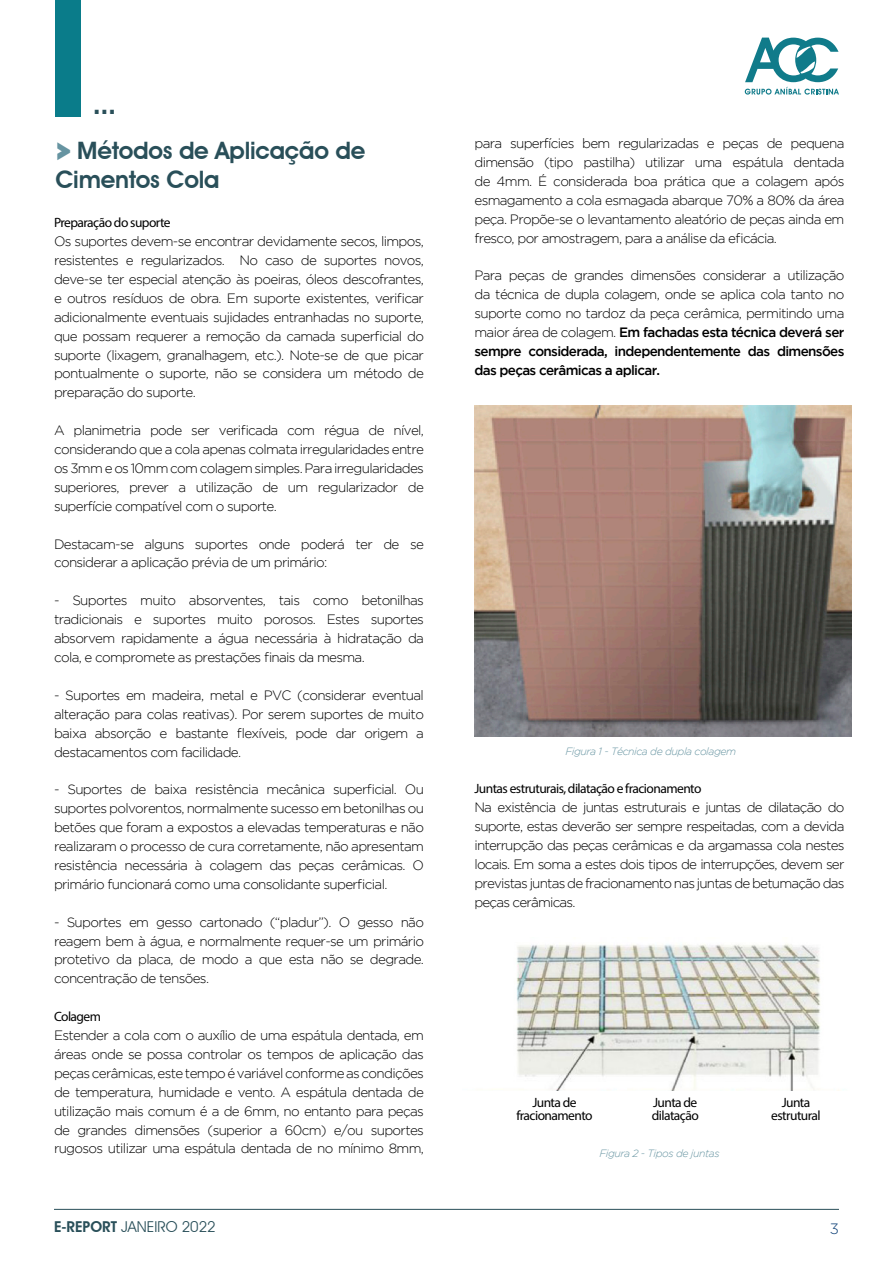
<style>
.page{position:relative;width:893px;height:1263px;background:#fff}
.page>*{position:absolute;margin:0;border:0;box-sizing:border-box;transform-origin:0 0}
.t1{font:600 30px "Avant Garde IT Cby BT";color:#294f59}
.t2{font:600 24px/28.8px "Avant Garde IT Cby BT";letter-spacing:-.01em;color:#294f59}
.t3{font:15px "Avant Garde IT Cby BT";color:#294f59}
.t4{font:300 15px "Gotham";color:#0b3e75}
.t5{font:300 13.5px/18.9px "Gotham";letter-spacing:-.05em;color:#000;text-align:justify}
.t6{font:13.5px "Myriad Pro";letter-spacing:-.04em;color:#000}
.t7{font:italic 300 10.5px "Gotham";letter-spacing:-.04em;color:#6694a1}
.s1{font-family:"Raleway";font-weight:900;font-size:30px;color:#6694a1}
.s2{font-weight:500}
.s3{font-weight:600}
</style>
<div class="page">
<hr style="left:54px;top:1209px;width:785px;height:1px;background:#294f59">
<div style="left:56px;top:0;width:25px;height:117px;background:#0a7c8a"></div>
<svg style="left:745px;top:38px;width:94px;height:57px"></svg>
<img style="left:474px;top:405px;width:377px;height:332px">
<img style="left:517px;top:944px;width:327px;height:147px">
<p class="t1" style="left:93px;top:86px;width:25px">...</p>
<p class="t2" style="left:56px;top:136px;width:311px"><span class="s1">&gt;</span> Métodos de Aplicação de<br>Cimentos Cola</p>
<p class="t6" style="left:54px;top:214px;width:118px">Preparação do suporte</p>
<p class="t5" style="left:54px;top:232px;width:371px">Os suportes devem-se encontrar devidamente secos, limpos, resistentes e regularizados. No caso de suportes novos, deve-se ter especial atenção às poeiras, óleos descofrantes, e outros resíduos de obra. Em suporte existentes, verificar adicionalmente eventuais sujidades entranhadas no suporte, que possam requerer a remoção da camada superficial do suporte (lixagem, granalhagem, etc.). Note-se de que picar pontualmente o suporte, não se considera um método de preparação do suporte.</p>
<p class="t5" style="left:54px;top:421px;width:371px">A planimetria pode ser verificada com régua de nível, considerando que a cola apenas colmata irregularidades entre os 3mm e os 10mm com colagem simples. Para irregularidades superiores, prever a utilização de um regularizador de superfície compatível com o suporte.</p>
<p class="t5" style="left:54px;top:534px;width:371px">Destacam-se alguns suportes onde poderá ter de se considerar a aplicação prévia de um primário:</p>
<p class="t5" style="left:54px;top:591px;width:371px">- Suportes muito absorventes, tais como betonilhas tradicionais e suportes muito porosos. Estes suportes absorvem rapidamente a água necessária à hidratação da cola, e compromete as prestações finais da mesma.</p>
<p class="t5" style="left:54px;top:685px;width:371px">- Suportes em madeira, metal e PVC (considerar eventual alteração para colas reativas). Por serem suportes de muito baixa absorção e bastante flexíveis, pode dar origem a destacamentos com facilidade.</p>
<p class="t5" style="left:54px;top:780px;width:371px">- Suportes de baixa resistência mecânica superficial. Ou suportes polvorentos, normalmente sucesso em betonilhas ou betões que foram a expostos a elevadas temperaturas e não realizaram o processo de cura corretamente, não apresentam resistência necessária à colagem das peças cerâmicas. O primário funcionará como uma consolidante superficial.</p>
<p class="t5" style="left:54px;top:912px;width:371px">- Suportes em gesso cartonado (“pladur”). O gesso não reagem bem à água, e normalmente requer-se um primário protetivo da placa, de modo a que esta não se degrade. concentração de tensões.</p>
<p class="t6" style="left:54px;top:1008px;width:49px">Colagem</p>
<p class="t5" style="left:54px;top:1026px;width:371px">Estender a cola com o auxílio de uma espátula dentada, em áreas onde se possa controlar os tempos de aplicação das peças cerâmicas, este tempo é variável conforme as condições de temperatura, humidade e vento. A espátula dentada de utilização mais comum é a de 6mm, no entanto para peças de grandes dimensões (superior a 60cm) e/ou suportes rugosos utilizar uma espátula dentada de no mínimo 8mm,</p>
<p class="t5" style="left:474px;top:134px;width:371px">para superfícies bem regularizadas e peças de pequena dimensão (tipo pastilha) utilizar uma espátula dentada de 4mm. É considerada boa prática que a colagem após esmagamento a cola esmagada abarque 70% a 80% da área peça. Propõe-se o levantamento aleatório de peças ainda em fresco, por amostragem, para a análise da eficácia.</p>
<p class="t5" style="left:474px;top:266px;width:371px">Para peças de grandes dimensões considerar a utilização da técnica de dupla colagem, onde se aplica cola tanto no suporte como no tardoz da peça cerâmica, permitindo uma maior área de colagem. <span class="s2">Em fachadas esta técnica deverá ser sempre considerada, independentemente das dimensões das peças cerâmicas a aplicar.</span></p>
<p class="t7" style="left:565px;top:746px;width:172px">Figura 1 - Técnica de dupla colagem</p>
<p class="t6" style="left:474px;top:781px;width:229px">Juntas estruturais, dilatação e fracionamento</p>
<p class="t5" style="left:474px;top:798px;width:371px">Na existência de juntas estruturais e juntas de dilatação do suporte, estas deverão ser sempre respeitadas, com a devida interrupção das peças cerâmicas e da argamassa cola nestes locais. Em soma a estes dois tipos de interrupções, devem ser previstas juntas de fracionamento nas juntas de betumação das peças cerâmicas.</p>
<p class="t6" style="left:532px;top:1094px;width:46px">Junta de</p>
<p class="t6" style="left:516px;top:1107px;width:78px">fracionamento</p>
<p class="t6" style="left:653px;top:1094px;width:46px">Junta de</p>
<p class="t6" style="left:652px;top:1107px;width:49px">dilatação</p>
<p class="t7" style="left:599px;top:1147px;width:122px">Figura 2 - Tipos de juntas</p>
<p class="t6" style="left:782px;top:1094px;width:30px">Junta</p>
<p class="t6" style="left:771px;top:1107px;width:51px">estrutural</p>
<p class="t3" style="left:54px;top:1217px;width:163px"><span class="s3">E-REPORT</span> JANEIRO 2022</p>
<p class="t4" style="left:830px;top:1220px;width:11px">3</p>
</div>
